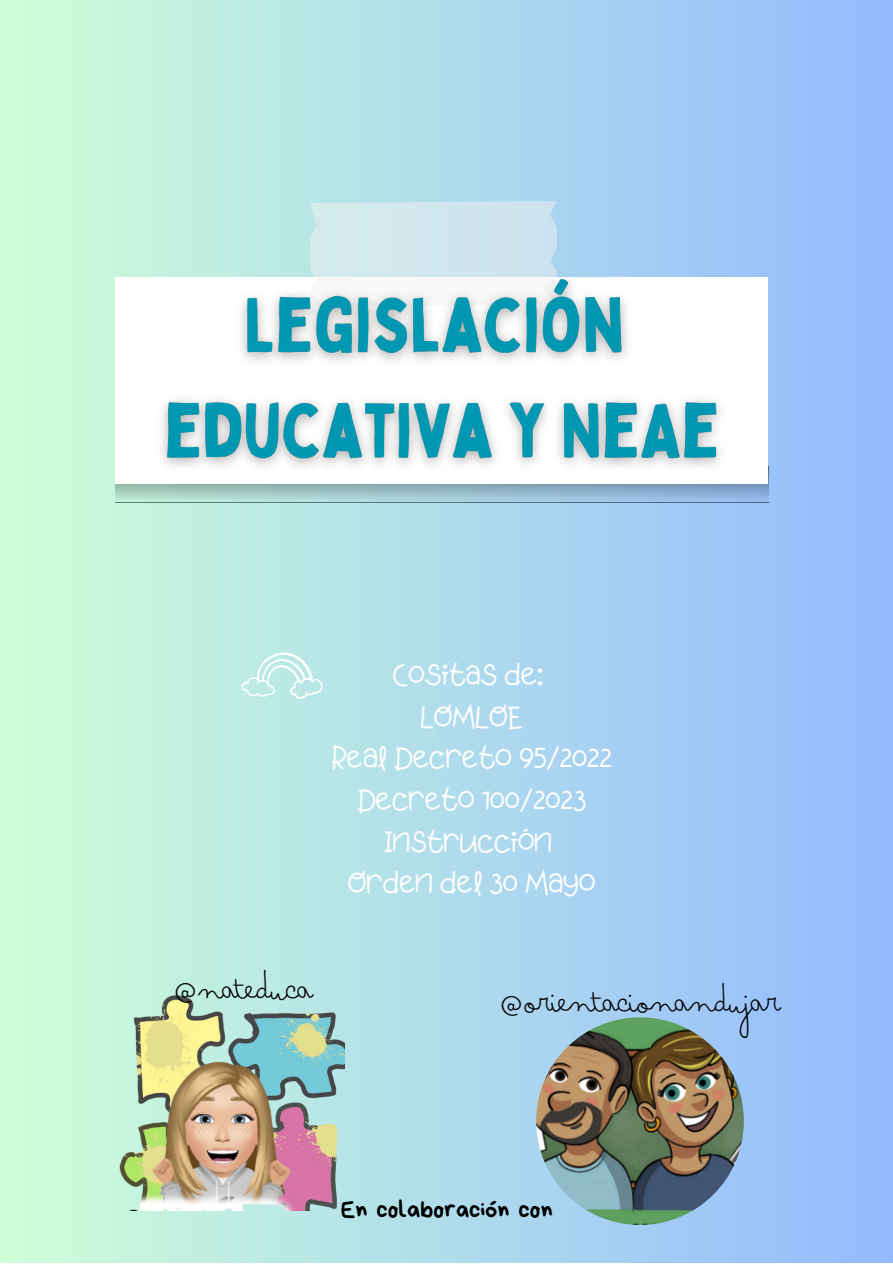
<style>
.page{position:relative;width:893px;height:1264px;background:#fff}
.page>*{position:absolute;margin:0;border:0;box-sizing:border-box;transform-origin:0 0}
.t1{font:37.05px "Bimbo Finetip";color:#000}
.t2{font:30px "Apple Juice";color:#fff}
.t3{font:24.45px "Bryndan Write";color:#000}
</style>
<div class="page">
<div style="left:0;top:0;width:892px;height:1262px;background:linear-gradient(to right,#cdffd8,#94b9fe)"></div>
<svg style="left:115px;top:484px;width:653px;height:18px;background:#98becb"></svg>
<div style="left:115px;top:277px;width:653px;height:207px;background:#fff"></div>
<div style="left:310px;top:201px;width:247px;height:62px;background:#d1e7ee"></div>
<svg style="left:241px;top:650px;width:82px;height:49px;background:#c6ece8"></svg>
<img style="left:110px;top:986px;width:234px;height:224px">
<img style="left:536px;top:1017px;width:207px;height:207px;border-radius:50%">
<img style="left:148px;top:263px;width:588px;height:204px">
<p class="t2" style="left:393px;top:657px;width:152px">Cositas de:</p>
<p class="t2" style="left:420px;top:699px;width:104px">LOMLOE</p>
<p class="t2" style="left:331px;top:741px;width:281px">Real Decreto 95/2022</p>
<p class="t2" style="left:357px;top:782px;width:230px">Decreto 100/2023</p>
<p class="t2" style="left:384px;top:824px;width:169px">Instrucción</p>
<p class="t2" style="left:348px;top:865px;width:249px">Orden del 30 Mayo</p>
<p class="t1" style="left:173px;top:964px;width:141px">@nateduca</p>
<p class="t1" style="left:499px;top:977px;width:283px">@orientacionandujar</p>
<p class="t3" style="left:341px;top:1197px;width:213px">En colaboración con</p>
</div>
